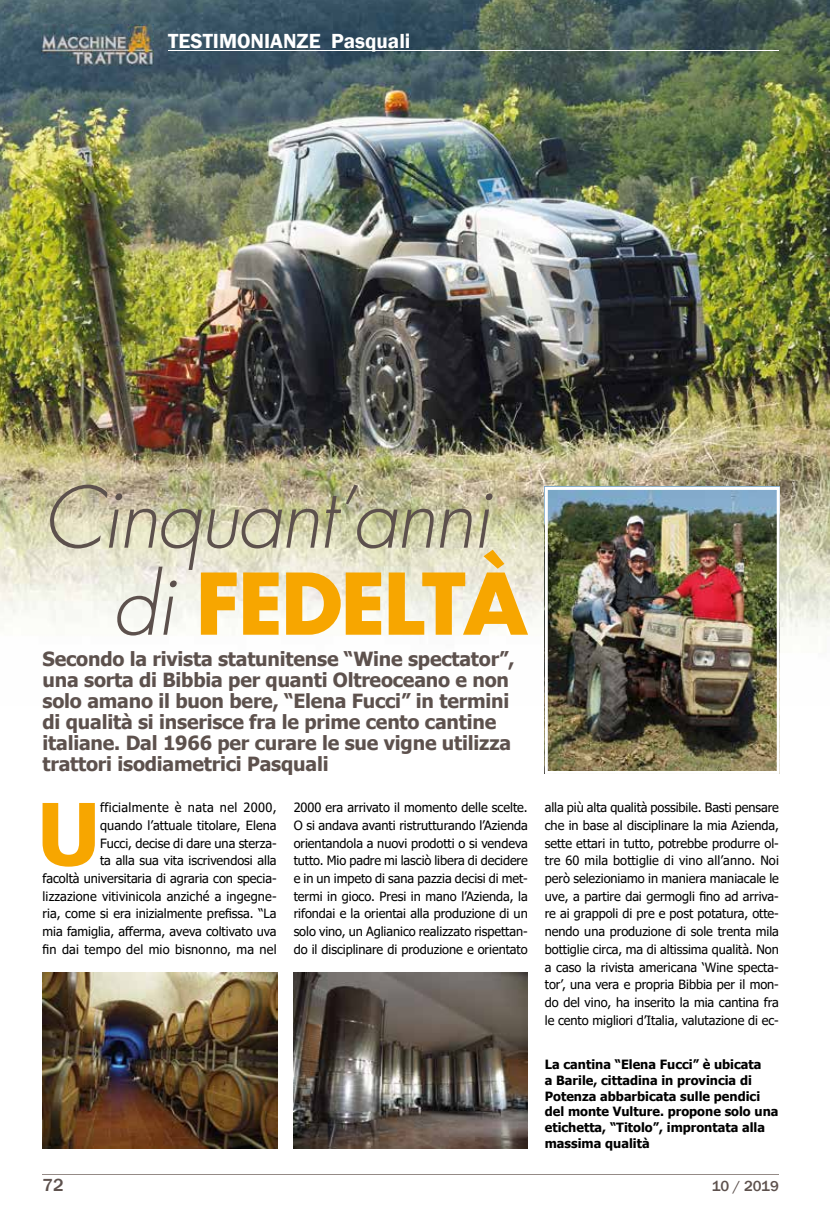
<style>
.page{position:relative;width:830px;height:1212px;background:#fff}
.page>*{position:absolute;margin:0;border:0;box-sizing:border-box;transform-origin:0 0}
.t1{font:700 85.8px "Tahoma";color:#f7a600}
.t2{font:italic 300 82.5px/87px "Futura";letter-spacing:-.03em;color:#5d514d}
.t3{font:600 21px "Franklin Gothic";color:#fff}
.t4{font:700 19.5px/21px "Tahoma";letter-spacing:-.01em;color:#5d514d}
.t5{font:500 18px "Franklin Gothic";color:#5d514d}
.t6{font:500 15px "Franklin Gothic";letter-spacing:-.005em;color:#5d514d}
.t7{font:12.75px/17.7px "Tahoma";letter-spacing:-.005em;color:#000;text-align:justify}
.t8{font:700 12.75px/15.8px "Tahoma";color:#000}
.s1{font-weight:700;font-style:normal;color:#f7a600}
</style>
<div class="page">
<img style="left:0;top:0;width:829px;height:706px">
<hr style="left:43px;top:1174px;width:735px;height:1px;background:#958b87">
<img style="left:42px;top:25px;width:111px;height:40px">
<hr style="left:168px;top:50px;width:610px;height:1px;background:#fff">
<img style="left:544px;top:487px;width:235px;height:287px">
<img style="left:43px;top:972px;width:234px;height:176px">
<img style="left:293px;top:973px;width:234px;height:175px">
<p class="t3" style="left:168px;top:28px;width:244px">TESTIMONIANZE Pasquali</p>
<p class="t2" style="left:112px;top:476px;width:417px;text-indent:-69px">Cinquant’anni di <span class="s1">FEDELTÀ</span></p>
<p class="t4" style="left:43px;top:649px;width:473px">Secondo la rivista statunitense “Wine spectator”, una sorta di Bibbia per quanti Oltreoceano e non solo amano il buon bere, “Elena Fucci” in termini di qualità si inserisce fra le prime cento cantine italiane. Dal 1966 per curare le sue vigne utilizza trattori isodiametrici Pasquali</p>
<p class="t7" style="left:43px;top:799px;width:235px;text-align:right">fficialmente è nata nel 2000,<br>quando l’attuale titolare, Elena<br>Fucci, decise di dare una sterza-<br>ta alla sua vita iscrivendosi alla<br>facoltà universitaria di agraria con specia&shy;lizzazione vitivinicola anziché a ingegne&shy;ria, come si era inizialmente prefissa. “La mia famiglia, afferma, aveva coltivato uva fin dai tempo del mio bisnonno, ma nel</p>
<p class="t1" style="left:37px;top:774px;width:65px">U</p>
<p class="t7" style="left:293px;top:799px;width:235px">2000 era arrivato il momento delle scelte.<br>O si andava avanti ristrutturando l’Azienda orientandola a nuovi prodotti o si vendeva tutto. Mio padre mi lasciò libera di decidere e in un impeto di sana pazzia decisi di met&shy;termi in gioco. Presi in mano l’Azienda, la rifondai e la orientai alla produzione di un solo vino, un Aglianico realizzato rispettan&shy;do il disciplinare di produzione e orientato</p>
<p class="t7" style="left:544px;top:799px;width:235px">alla più alta qualità possibile. Basti pensare che in base al disciplinare la mia Azienda, sette ettari in tutto, potrebbe produrre ol&shy;tre 60 mila bottiglie di vino all’anno. Noi però selezioniamo in maniera maniacale le uve, a partire dai germogli fino ad arriva&shy;re ai grappoli di pre e post potatura, otte&shy;nendo una produzione di sole trenta mila bottiglie circa, ma di altissima qualità. Non a caso la rivista americana ‘Wine specta&shy;tor’, una vera e propria Bibbia per il mon&shy;do del vino, ha inserito la mia cantina fra le cento migliori d’Italia, valutazione di ec-</p>
<p class="t8" style="left:544px;top:1057px;width:235px">La cantina “Elena Fucci” è ubicata<br>a Barile, cittadina in provincia di<br>Potenza abbarbicata sulle pendici del monte Vulture. propone solo una etichetta, “Titolo”, improntata alla massima qualità</p>
<p class="t5" style="left:43px;top:1173px;width:23px">72</p>
<p class="t6" style="left:711px;top:1176px;width:68px">10 / 2019</p>
</div>
